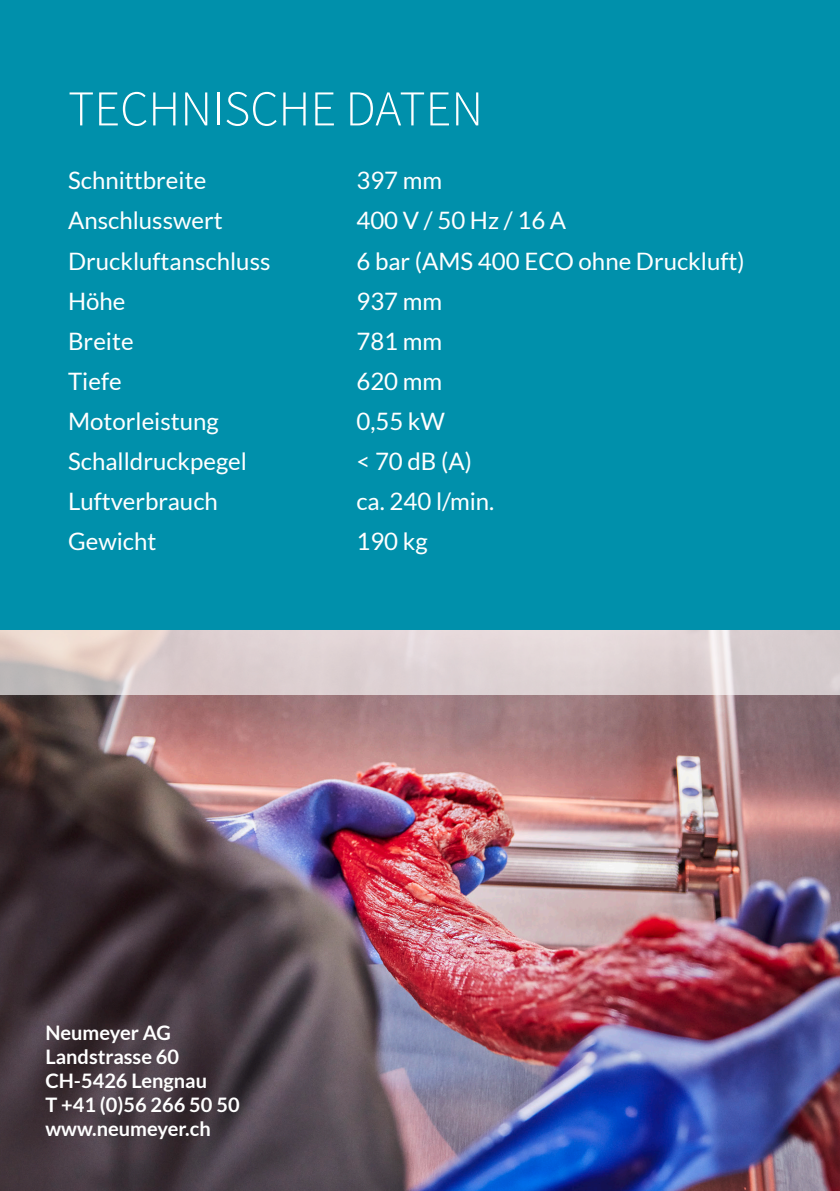
<style>
.page{position:relative;width:840px;height:1191px;background:#fff}
.page>*{position:absolute;margin:0;border:0;box-sizing:border-box;transform-origin:0 0}
.t1{font:300 50px "Source Sans Pro";color:#fff}
.t2{font:24px "Lato";color:#fff}
.t3{font:700 20px/24px "Lato";color:#fff}
</style>
<div class="page">
<img style="left:0;top:694px;width:839px;height:497px">
<svg style="left:0;top:629px;width:839px;height:65px;background:#dacfd0"></svg>
<div style="left:0;top:0;width:839px;height:629px;background:#0090ab"></div>
<h1 class="t1" style="left:68px;top:78px;width:416px">TECHNISCHE DATEN</h1>
<p class="t2" style="left:68px;top:167px;width:140px">Schnittbreite</p>
<p class="t2" style="left:356px;top:167px;width:87px">397 mm</p>
<p class="t2" style="left:68px;top:207px;width:156px">Anschlusswert</p>
<p class="t2" style="left:356px;top:207px;width:211px">400 V / 50 Hz / 16 A</p>
<p class="t2" style="left:68px;top:247px;width:204px">Druckluftanschluss</p>
<p class="t2" style="left:356px;top:247px;width:389px">6 bar (AMS 400 ECO ohne Druckluft)</p>
<p class="t2" style="left:68px;top:287px;width:59px">Höhe</p>
<p class="t2" style="left:356px;top:287px;width:87px">937 mm</p>
<p class="t2" style="left:68px;top:327px;width:67px">Breite</p>
<p class="t2" style="left:356px;top:327px;width:87px">781 mm</p>
<p class="t2" style="left:68px;top:367px;width:55px">Tiefe</p>
<p class="t2" style="left:356px;top:367px;width:87px">620 mm</p>
<p class="t2" style="left:68px;top:407px;width:152px">Motorleistung</p>
<p class="t2" style="left:356px;top:407px;width:90px">0,55 kW</p>
<p class="t2" style="left:68px;top:447px;width:180px">Schalldruckpegel</p>
<p class="t2" style="left:356px;top:447px;width:117px">&lt; 70 dB (A)</p>
<p class="t2" style="left:68px;top:487px;width:151px">Luftverbrauch</p>
<p class="t2" style="left:356px;top:487px;width:139px">ca. 240 l/min.</p>
<p class="t2" style="left:68px;top:527px;width:90px">Gewicht</p>
<p class="t2" style="left:356px;top:527px;width:73px">190 kg</p>
<p class="t3" style="left:45px;top:1020px;width:195px">Neumeyer AG<br>Landstrasse 60<br>CH-5426 Lengnau<br>T +41 (0)56 266 50 50 www.neumeyer.ch</p>
</div>
